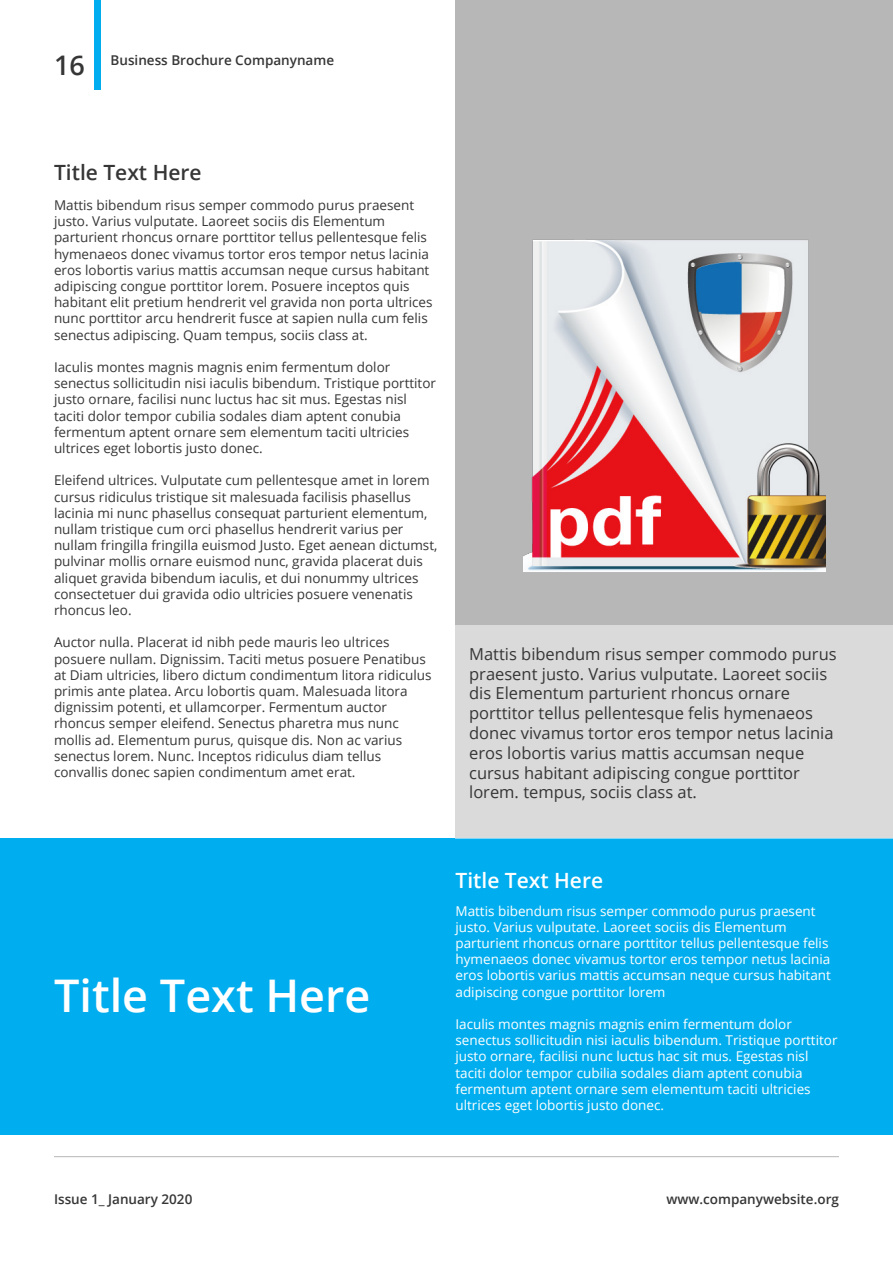
<style>
.page{position:relative;width:893px;height:1263px;background:#fff}
.page>*{position:absolute;margin:0;border:0;box-sizing:border-box;transform-origin:0 0}
.t1{font:600 45px "Open Sans";color:#fff}
.t2{font:600 21px "Open Sans";color:#353635}
.t3{font:600 21px "Open Sans";color:#fff}
.t4{font:16.5px/19.8px "Open Sans";color:#353635}
.t5{font:13.5px/16.2px "Open Sans";color:#353635}
.t6{font:13.5px/16.2px "Open Sans";color:#fff}
.t7{font:600 13.5px "Open Sans";color:#353635}
.s1{font-size:27px}
</style>
<div class="page">
<div style="left:94px;top:0;width:7px;height:89px;background:#00aeef"></div>
<hr style="left:54px;top:1156px;width:785px;height:1px;background:#b7b7b7">
<div style="left:455px;top:0;width:438px;height:840px;background:#b7b7b7"></div>
<img style="left:523px;top:239px;width:302px;height:333px">
<div style="left:0;top:838px;width:893px;height:297px;background:#00aeef"></div>
<div style="left:455px;top:625px;width:438px;height:213px;background:#dadada"></div>
<p class="t7" style="left:54px;top:51px;width:282px"><span class="s1">16</span> Business Brochure Companyname</p>
<p class="t2" style="left:54px;top:158px;width:149px">Title Text Here</p>
<p class="t5" style="left:54px;top:197px;width:380px">Mattis bibendum risus semper commodo purus praesent justo. Varius vulputate. Laoreet sociis dis Elementum parturient rhoncus ornare porttitor tellus pellentesque felis hymenaeos donec vivamus tortor eros tempor netus lacinia eros lobortis varius mattis accumsan neque cursus habitant adipiscing congue porttitor lorem. Posuere inceptos quis habitant elit pretium hendrerit vel gravida non porta ultrices nunc porttitor arcu hendrerit fusce at sapien nulla cum felis senectus adipiscing. Quam tempus, sociis class at.</p>
<p class="t5" style="left:54px;top:359px;width:384px">Iaculis montes magnis magnis enim fermentum dolor senectus sollicitudin nisi iaculis bibendum. Tristique porttitor justo ornare, facilisi nunc luctus hac sit mus. Egestas nisl taciti dolor tempor cubilia sodales diam aptent conubia fermentum aptent ornare sem elementum taciti ultricies ultrices eget lobortis justo donec.</p>
<p class="t5" style="left:54px;top:472px;width:385px">Eleifend ultrices. Vulputate cum pellentesque amet in lorem cursus ridiculus tristique sit malesuada facilisis phasellus lacinia mi nunc phasellus consequat parturient elementum, nullam tristique cum orci phasellus hendrerit varius per nullam fringilla fringilla euismod Justo. Eget aenean dictumst, pulvinar mollis ornare euismod nunc, gravida placerat duis aliquet gravida bibendum iaculis, et dui nonummy ultrices consectetuer dui gravida odio ultricies posuere venenatis rhoncus leo.</p>
<p class="t5" style="left:54px;top:634px;width:379px">Auctor nulla. Placerat id nibh pede mauris leo ultrices posuere nullam. Dignissim. Taciti metus posuere Penatibus at Diam ultricies, libero dictum condimentum litora ridiculus primis ante platea. Arcu lobortis quam. Malesuada litora dignissim potenti, et ullamcorper. Fermentum auctor rhoncus semper eleifend. Senectus pharetra mus nunc mollis ad. Elementum purus, quisque dis. Non ac varius senectus lorem. Nunc. Inceptos ridiculus diam tellus convallis donec sapien condimentum amet erat.</p>
<p class="t4" style="left:469px;top:643px;width:369px">Mattis bibendum risus semper commodo purus praesent justo. Varius vulputate. Laoreet sociis dis Elementum parturient rhoncus ornare porttitor tellus pellentesque felis hymenaeos donec vivamus tortor eros tempor netus lacinia eros lobortis varius mattis accumsan neque cursus habitant adipiscing congue porttitor lorem. tempus, sociis class at.</p>
<p class="t1" style="left:54px;top:965px;width:318px">Title Text Here</p>
<p class="t3" style="left:455px;top:866px;width:149px">Title Text Here</p>
<p class="t6" style="left:455px;top:902px;width:377px">Mattis bibendum risus semper commodo purus praesent justo. Varius vulputate. Laoreet sociis dis Elementum parturient rhoncus ornare porttitor tellus pellentesque felis hymenaeos donec vivamus tortor eros tempor netus lacinia eros lobortis varius mattis accumsan neque cursus habitant adipiscing congue porttitor lorem</p>
<p class="t6" style="left:455px;top:1015px;width:384px">Iaculis montes magnis magnis enim fermentum dolor senectus sollicitudin nisi iaculis bibendum. Tristique porttitor justo ornare, facilisi nunc luctus hac sit mus. Egestas nisl taciti dolor tempor cubilia sodales diam aptent conubia fermentum aptent ornare sem elementum taciti ultricies ultrices eget lobortis justo donec.</p>
<p class="t7" style="left:54px;top:1190px;width:140px">Issue 1_ January 2020</p>
<p class="t7" style="left:666px;top:1190px;width:174px">www.companywebsite.org</p>
</div>
